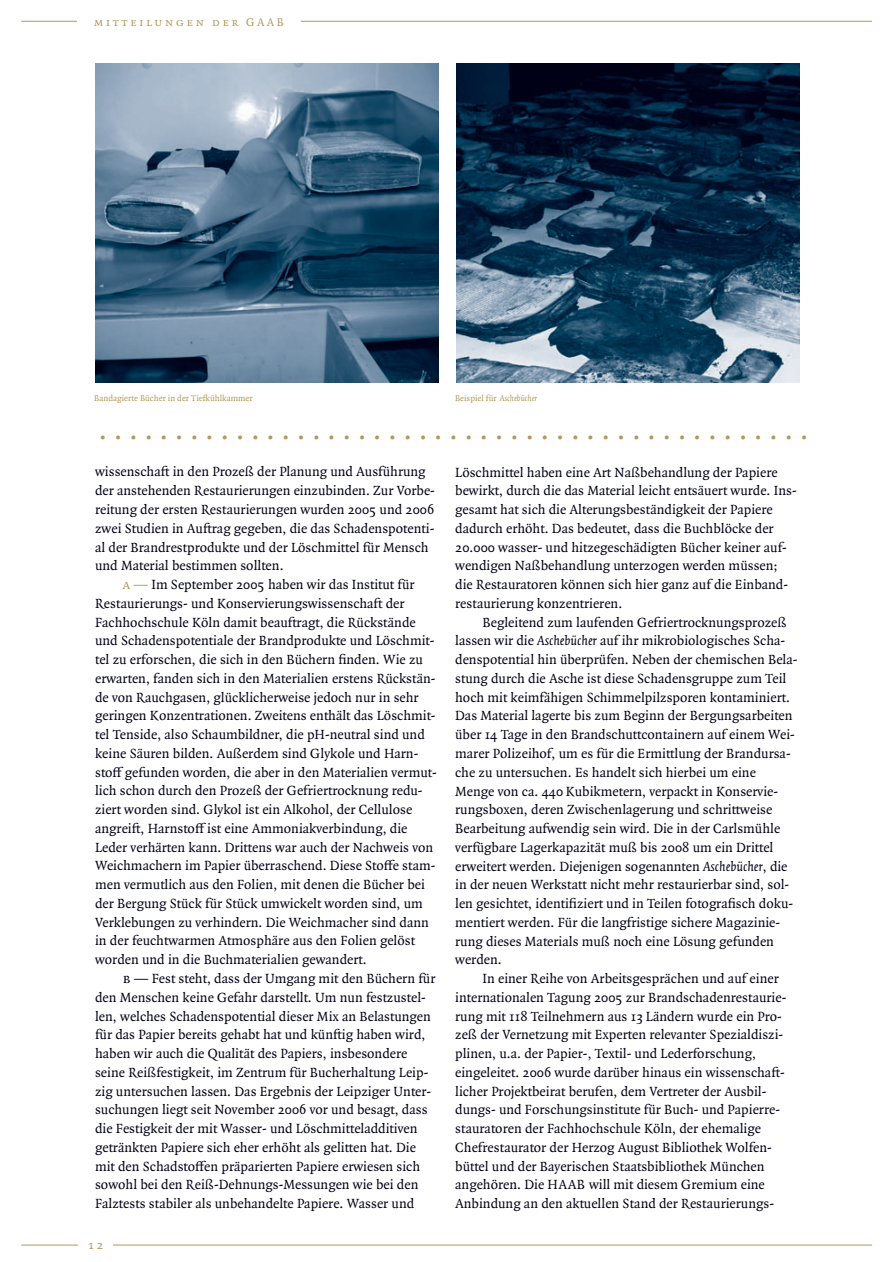
<style>
.page{position:relative;width:893px;height:1262px;background:#fff}
.page>*{position:absolute;margin:0;border:0;box-sizing:border-box;transform-origin:0 0}
.t1{font:30px "Quadraat";color:#b49759}
.t2{font:14.25px/18.8px "Quadraat";color:#000116}
.t3{font:12px "Quadraat Small Caps";letter-spacing:.2em;color:#b49759}
.t4{font:9px "Quadraat";color:#b49759}
.s1{font-style:italic}
.s2{font-family:"Quadraat Small Caps";color:#b49759}
.s3{font-family:"Quadraat Regular Expert"}
.s4{font-family:"Quadraat Small Caps"}
</style>
<div class="page">
<hr style="left:21px;top:1244px;width:851px;height:1px;background:#b49759">
<hr style="left:21px;top:21px;width:851px;height:1px;background:#b49759">
<div style="left:77px;top:15px;width:223px;height:23px;background:#fff"></div>
<div style="left:78px;top:1238px;width:34px;height:22px;background:#fff"></div>
<img style="left:95px;top:64px;width:343px;height:319px">
<img style="left:457px;top:64px;width:342px;height:319px">
<p class="t3" style="left:94px;top:15px;width:191px">mitteilungen der GAAB</p>
<p class="t4" style="left:94px;top:395px;width:160px">Bandagierte Bücher in der Tiefkühlkammer</p>
<p class="t4" style="left:455px;top:395px;width:84px">Beispiel für <span class="s1">Aschebücher</span></p>
<h1 class="t1" style="left:99px;top:417px;width:711px">. . . . . . . . . . . . . . . . . . . . . . . . . . . . . . . . . . . . . . . . . . . . . . .</h1>
<p class="t2" style="left:95px;top:463px;width:341px">wissenschaft in den Prozeß der Planung und Ausführung der anstehenden Restaurierungen einzubinden. Zur Vorbe&shy;reitung der ersten Restaurierungen wurden 2005 und 2006 zwei Studien in Auftrag gegeben, die das Schadenspotenti&shy;al der Brandrestprodukte und der Löschmittel für Mensch und Material bestimmen sollten.</p>
<p class="t2" style="left:95px;top:576px;width:343px;text-indent:27px"><span class="s2">a —</span> Im September 2005 haben wir das Institut für Restaurierungs- und Konservierungswissenschaft der Fachhochschule Köln damit beauftragt, die Rückstände und Schadenspotentiale der Brandprodukte und Löschmit&shy;tel zu erforschen, die sich in den Büchern finden. Wie zu erwarten, fanden sich in den Materialien erstens Rückstän&shy;de von Rauchgasen, glücklicherweise jedoch nur in sehr geringen Konzentrationen. Zweitens enthält das Löschmit&shy;tel Tenside, also Schaumbildner, die pH-neutral sind und keine Säuren bilden. Außerdem sind Glykole und Harn&shy;sto<span class="s3">=</span> gefunden worden, die aber in den Materialien vermut&shy;lich schon durch den Prozeß der Gefriertrocknung redu&shy;ziert worden sind. Glykol ist ein Alkohol, der Cellulose angreift, Harnsto<span class="s3">=</span> ist eine Ammoniakverbindung, die Leder verhärten kann. Drittens war auch der Nachweis von Weichmachern im Papier überraschend. Diese Sto<span class="s3">=</span>e stam&shy;men vermutlich aus den Folien, mit denen die Bücher bei der Bergung Stück für Stück umwickelt worden sind, um Verklebungen zu verhindern. Die Weichmacher sind dann in der feuchtwarmen Atmosphäre aus den Folien gelöst worden und in die Buchmaterialien gewandert.</p>
<p class="t2" style="left:95px;top:970px;width:342px;text-indent:27px"><span class="s4">b —</span> Fest steht, dass der Umgang mit den Büchern für den Menschen keine Gefahr darstellt. Um nun festzustel&shy;len, welches Schadenspotential dieser Mix an Belastungen für das Papier bereits gehabt hat und künftig haben wird, haben wir auch die Qualität des Papiers, insbesondere seine Reißfestigkeit, im Zentrum für Bucherhaltung Leip&shy;zig untersuchen lassen. Das Ergebnis der Leipziger Unter&shy;suchungen liegt seit November 2006 vor und besagt, dass die Festigkeit der mit Wasser- und Löschmitteladditiven getränkten Papiere sich eher erhöht als gelitten hat. Die mit den Schadsto<span class="s3">=</span>en präparierten Papiere erwiesen sich sowohl bei den Reiß-Dehnungs-Messungen wie bei den Falztests stabiler als unbehandelte Papiere. Wasser und</p>
<p class="t3" style="left:88px;top:1237px;width:16px">12</p>
<p class="t2" style="left:455px;top:463px;width:343px">Löschmittel haben eine Art Naßbehandlung der Papiere bewirkt, durch die das Material leicht entsäuert wurde. Ins&shy;gesamt hat sich die Alterungsbeständigkeit der Papiere dadurch erhöht. Das bedeutet, dass die Buchblöcke der 20.000 wasser- und hitzegeschädigten Bücher keiner auf&shy;wendigen Naßbehandlung unterzogen werden müssen; die Restauratoren können sich hier ganz auf die Einband&shy;restaurierung konzentrieren.</p>
<p class="t2" style="left:455px;top:613px;width:344px;text-indent:27px">Begleitend zum laufenden Gefriertrocknungsprozeß lassen wir die <span class="s1">Aschebücher</span> auf ihr mikrobiologisches Scha&shy;denspotential hin überprüfen. Neben der chemischen Bela&shy;stung durch die Asche ist diese Schadensgruppe zum Teil hoch mit keimfähigen Schimmelpilzsporen kontaminiert.<br>Das Material lagerte bis zum Beginn der Bergungsarbeiten über 14 Tage in den Brandschuttcontainern auf einem Wei&shy;marer Polizeihof, um es für die Ermittlung der Brandursa&shy;che zu untersuchen. Es handelt sich hierbei um eine Menge von ca. 440 Kubikmetern, verpackt in Konservie&shy;rungsboxen, deren Zwischenlagerung und schrittweise Bearbeitung aufwendig sein wird. Die in der Carlsmühle verfügbare Lagerkapazität muß bis 2008 um ein Drittel erweitert werden. Diejenigen sogenannten <span class="s1">Aschebücher</span>, die in der neuen Werkstatt nicht mehr restaurierbar sind, sol&shy;len gesichtet, identifiziert und in Teilen fotografisch doku&shy;mentiert werden. Für die langfristige sichere Magazinie&shy;rung dieses Materials muß noch eine Lösung gefunden werden.</p>
<p class="t2" style="left:455px;top:970px;width:332px;text-indent:27px">In einer Reihe von Arbeitsgesprächen und auf einer internationalen Tagung 2005 zur Brandschadenrestaurie&shy;rung mit 118 Teilnehmern aus 13 Ländern wurde ein Pro&shy;zeß der Vernetzung mit Experten relevanter Spezialdiszi&shy;plinen, u.a. der Papier-, Textil- und Lederforschung, eingeleitet. 2006 wurde darüber hinaus ein wissenschaft&shy;licher Projektbeirat berufen, dem Vertreter der Ausbil&shy;dungs- und Forschungsinstitute für Buch- und Papierre&shy;stauratoren der Fachhochschule Köln, der ehemalige Chefrestaurator der Herzog August Bibliothek Wolfen&shy;büttel und der Bayerischen Staatsbibliothek München angehören. Die HAAB will mit diesem Gremium eine Anbindung an den aktuellen Stand der Restaurierungs-</p>
</div>
